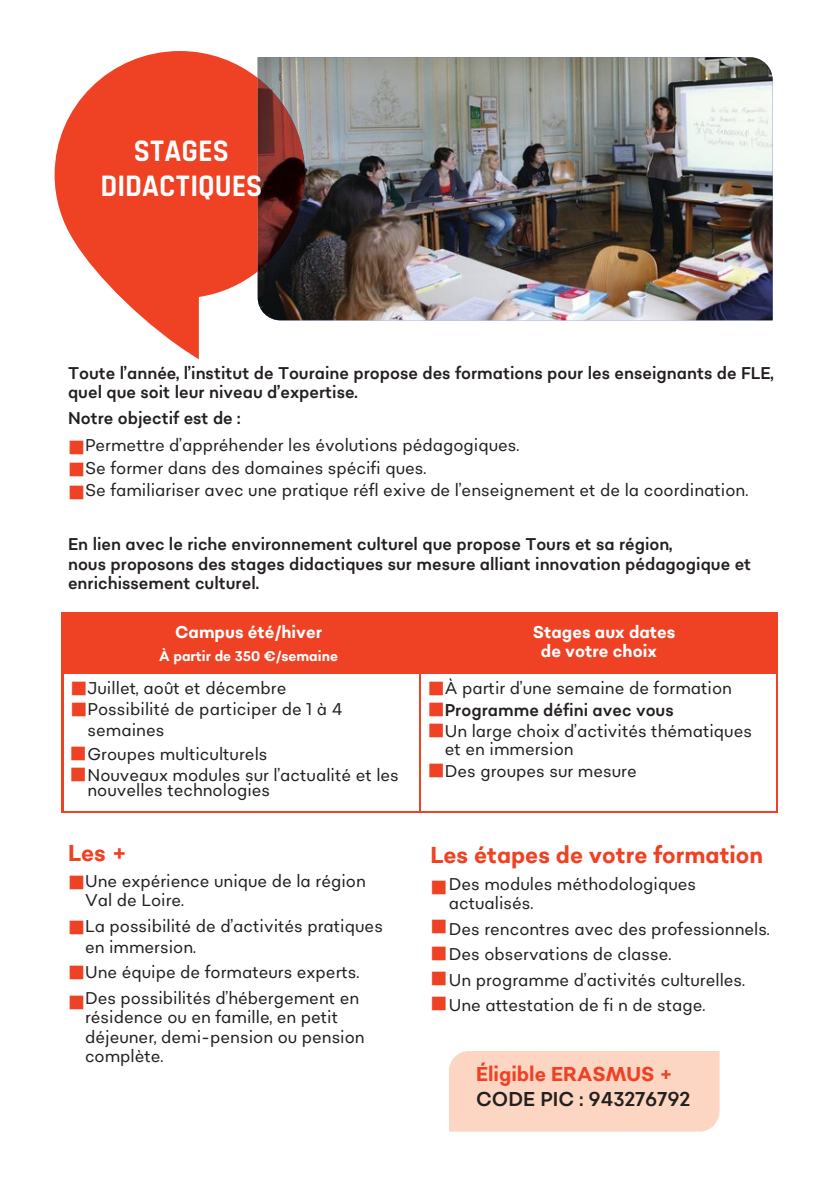
<style>
.page{position:relative;width:839px;height:1191px;background:#fff}
.page>*{position:absolute;margin:0;border:0;box-sizing:border-box;transform-origin:0 0}
.t1{font:700 29.2px/34.4px "Tomkin Narrow";color:#fff;text-align:center}
.t2{font:28px/22.4px "Arimo";color:#ef4123;text-align:justify}
.t3{font:700 23px "Sonny Cond";color:#ef4123}
.t4{font:20px/25.6px "Sonny Cond";color:#231f20}
.t5{font:17px/21px "Sonny Cond";color:#231f20}
.t6{font:17px/19.6px "Sonny Cond";color:#231f20}
.t7{font:700 17px "Sonny Cond";color:#fff}
.t8{font:700 14px "Sonny Cond";color:#fff}
.s1{font-style:inherit}
.s2{font-weight:700;color:#ef4123}
</style>
<div class="page">
<img style="left:258px;top:57px;width:514px;height:263px">
<svg style="left:55px;top:51px;width:203px;height:308px;fill:#ef4123"></svg>
<div style="left:63px;top:614px;width:713px;height:58px;background:#ef4123"></div>
<hr style="left:62px;top:612px;width:358px;height:2px;background:#ef4123">
<hr style="left:62px;top:614px;width:1px;height:58px;background:#ef4123">
<hr style="left:62px;top:672px;width:358px;height:1px;background:#ef4123">
<hr style="left:62px;top:673px;width:1px;height:138px;background:#ef4123">
<hr style="left:62px;top:811px;width:358px;height:2px;background:#ef4123">
<hr style="left:420px;top:612px;width:357px;height:2px;background:#ef4123">
<hr style="left:419px;top:614px;width:1px;height:58px;background:#ef4123">
<hr style="left:776px;top:614px;width:1px;height:58px;background:#ef4123">
<hr style="left:420px;top:672px;width:357px;height:1px;background:#ef4123">
<hr style="left:419px;top:673px;width:1px;height:138px;background:#ef4123">
<hr style="left:776px;top:673px;width:1px;height:138px;background:#ef4123">
<hr style="left:420px;top:811px;width:357px;height:2px;background:#ef4123">
<img style="left:258px;top:78px;width:47px;height:194px">
<div style="left:449px;top:1051px;width:270px;height:81px;background:#fdd6c3"></div>
<h2 class="t1" style="left:100px;top:136px;width:163px">STAGES<br>DIDACTIQUES</h2>
<h1 class="t6" style="left:68px;top:364px;width:707px">Toute l’année, l’institut de Touraine propose des formations pour les enseignants de FLE, quel que soit leur niveau d’expertise.</h1>
<h1 class="t6" style="left:68px;top:409px;width:174px">Notre objectif est de :</h1>
<h5 class="t5" style="left:85px;top:435px;width:664px;line-height:22.4px">Permettre d’appréhender les évolutions pédagogiques.<br>Se former dans des domaines spécifi ques.<br>Se familiariser avec une pratique réfl exive de l’enseignement et de la coordination.</h5>
<p class="t2" style="left:68px;top:435px;width:18px">■ ■ ■</p>
<h5 class="t6" style="left:68px;top:536px;width:684px">En lien avec le riche environnement culturel que propose Tours et sa région,<br>nous proposons des stages didactiques sur mesure alliant innovation pédagogique et enrichissement culturel.</h5>
<p class="t7" style="left:175px;top:621px;width:148px">Campus été/hiver</p>
<h5 class="t8" style="left:159px;top:647px;width:180px">À partir de 350 €/semaine</h5>
<h5 class="t7" style="left:532px;top:621px;width:144px">Stages aux dates</h5>
<p class="t7" style="left:541px;top:640px;width:117px">de votre choix</p>
<h2 class="t5" style="left:445px;top:679px;width:309px">À partir d’une semaine de formation<br><span class="s1">Programme défini avec vous<br></span>Un large choix d’activités thématiques</h2>
<h2 class="t5" style="left:445px;top:740px;width:193px">et en immersion<br>Des groupes sur mesure</h2>
<p class="t5" style="left:87px;top:678px;width:256px">Juillet, août et décembre<br>Possibilité de participer de 1 à 4 semaines</p>
<p class="t5" style="left:87px;top:744px;width:313px">Groupes multiculturels<br>Nouveaux modules sur l’actualité et les</p>
<p class="t5" style="left:87px;top:780px;width:184px">nouvelles technologies</p>
<p class="t2" style="left:70px;top:676px;width:18px">■</p>
<p class="t2" style="left:428px;top:677px;width:18px;line-height:21px">■ ■ ■</p>
<h5 class="t2" style="left:428px;top:759px;width:18px">■</h5>
<h5 class="t2" style="left:70px;top:697px;width:18px">■</h5>
<p class="t2" style="left:70px;top:741px;width:18px">■</p>
<p class="t2" style="left:70px;top:762px;width:18px">■</p>
<p class="t3" style="left:68px;top:838px;width:61px">Les +</p>
<h5 class="t3" style="left:430px;top:840px;width:334px">Les étapes de votre formation</h5>
<h4 class="t5" style="left:85px;top:872px;width:282px;line-height:19.6px">Une expérience unique de la région<br>Val de Loire.</h4>
<h4 class="t5" style="left:85px;top:916px;width:299px">La possibilité de d’activités pratiques en immersion.</h4>
<h4 class="t5" style="left:85px;top:961px;width:276px;line-height:25.6px">Une équipe de formateurs experts.<br>Des possibilités d’hébergement en</h4>
<h4 class="t5" style="left:85px;top:1009px;width:281px;line-height:19.6px">résidence ou en famille, en petit déjeuner, demi-pension ou pension</h4>
<p class="t5" style="left:85px;top:1047px;width:80px">complète.</p>
<p class="t2" style="left:68px;top:858px;width:18px;line-height:45px">■ ■ ■</p>
<p class="t2" style="left:68px;top:990px;width:18px">■</p>
<p class="t5" style="left:449px;top:875px;width:249px;line-height:19.6px">Des modules méthodologiques actualisés.</p>
<p class="t5" style="left:449px;top:917px;width:322px;line-height:25.6px">Des rencontres avec des professionnels.<br>Des observations de classe.<br>Un programme d’activités culturelles.<br>Une attestation de fi n de stage.</p>
<h4 class="t2" style="left:430px;top:875px;width:18px">■</h4>
<p class="t2" style="left:430px;top:914px;width:18px">■</p>
<p class="t2" style="left:430px;top:941px;width:18px">■</p>
<h3 class="t2" style="left:430px;top:964px;width:18px;line-height:25.4px">■ ■</h3>
<p class="t4" style="left:476px;top:1062px;width:216px"><span class="s2">Éligible ERASMUS +<br></span>CODE PIC : 943276792</p>
</div>
